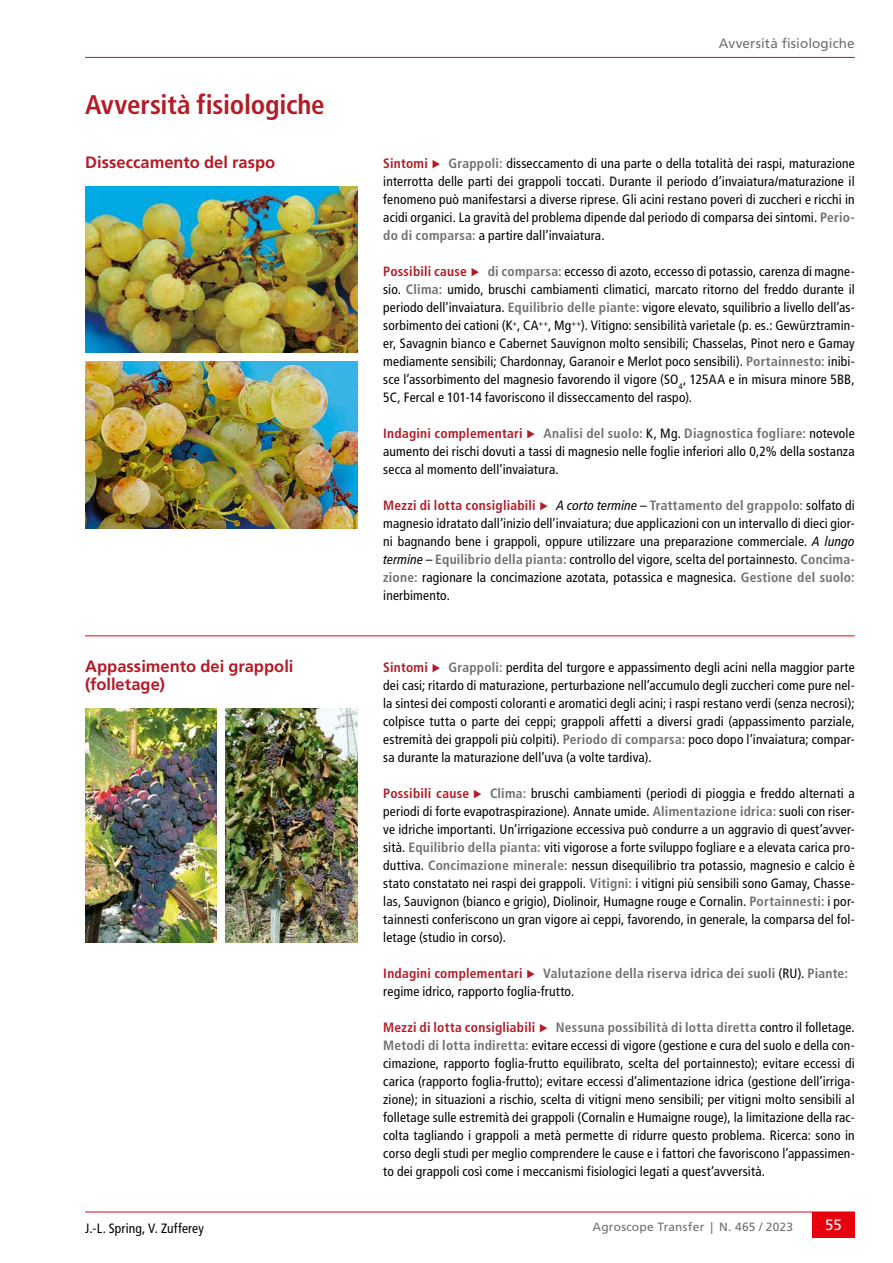
<style>
.page{position:relative;width:893px;height:1263px;background:#fff}
.page>*{position:absolute;margin:0;border:0;box-sizing:border-box;transform-origin:0 0}
.t1{font:700 condensed 27px "Frutiger LT Std";letter-spacing:-.005em;color:#b21c27}
.t2{font:700 16.5px/18px "Frutiger LT Std";color:#b21c27}
.t3{font:15px "Frutiger LT Std";color:#fff}
.t4{font:condensed 13.5px/18px "Frutiger LT Std";letter-spacing:.01em;color:#000;text-align:justify}
.t5{font:700 condensed 13.5px "Frutiger LT Std";letter-spacing:.015em;color:#b21c27}
.t6{font:700 condensed 13.5px/18px "Frutiger LT Std";letter-spacing:.015em;color:#6f7070}
.t7{font:13.5px "Frutiger LT Std";letter-spacing:.005em;color:#6f7070}
.t8{font:12px "Frutiger LT Std";letter-spacing:.015em;color:#6f7070}
.s1{font-weight:700;color:#6f7070}
.s2{font-style:italic}
.s3{font-weight:400;color:#000}
</style>
<div class="page">
<hr style="left:85px;top:57px;width:770px;height:1px;background:#e7000e">
<hr style="left:85px;top:1211px;width:770px;height:1px;background:#e7000e">
<div style="left:812px;top:1212px;width:43px;height:25px;background:#e7000e"></div>
<hr style="left:85px;top:635px;width:770px;height:1px;background:#e7000e">
<img style="left:85px;top:186px;width:273px;height:167px">
<img style="left:85px;top:708px;width:132px;height:234px">
<img style="left:226px;top:708px;width:132px;height:234px">
<img style="left:85px;top:361px;width:273px;height:167px">
<h1 class="t1" style="left:85px;top:89px;width:241px">Avversità fisiologiche</h1>
<p class="t2" style="left:85px;top:153px;width:192px">Disseccamento del raspo</p>
<p class="t7" style="left:719px;top:36px;width:137px">Avversità fisiologiche</p>
<p class="t4" style="left:383px;top:155px;width:473px;text-indent:65px"><span class="s1">Grappoli:</span> disseccamento di una parte o della totalità dei raspi, maturazione interrotta delle parti dei grappoli toccati. Durante il periodo d’invaiatura/maturazione il fenomeno può manifestarsi a diverse riprese. Gli acini restano poveri di zuccheri e ricchi in acidi organici. La gravità del problema dipende dal periodo di comparsa dei sintomi. <span class="s1">Perio&shy;do di comparsa:</span> a partire dall’invaiatura.</p>
<p class="t5" style="left:383px;top:263px;width:85px">Possibili cause</p>
<p class="t5" style="left:383px;top:155px;width:46px">Sintomi</p>
<p class="t4" style="left:383px;top:263px;width:473px;text-indent:105px"><span class="s1">di comparsa:</span> eccesso di azoto, eccesso di potassio, carenza di magne&shy;sio. <span class="s1">Clima:</span> umido, bruschi cambiamenti climatici, marcato ritorno del freddo durante il periodo dell’invaiatura. <span class="s1">Equilibrio delle piante:</span> vigore elevato, squilibrio a livello dell’as&shy;sorbimento dei cationi (K<sup>+</sup>, CA<sup>++</sup>, Mg<sup>++</sup>). Vitigno: sensibilità varietale (p. es.: Gewürztramin&shy;er, Savagnin bianco e Cabernet Sauvignon molto sensibili; Chasselas, Pinot nero e Gamay mediamente sensibili; Chardonnay, Garanoir e Merlot poco sensibili). <span class="s1">Portainnesto:</span> inibi&shy;sce l’assorbimento del magnesio favorendo il vigore (SO<sub>4</sub>, 125AA e in misura minore 5BB, 5C, Fercal e 101-14 favoriscono il disseccamento del raspo).</p>
<p class="t5" style="left:383px;top:425px;width:141px">Indagini complementari</p>
<p class="t4" style="left:383px;top:425px;width:473px;text-indent:160px"><span class="s1">Analisi del suolo:</span> K, Mg. <span class="s1">Diagnostica fogliare:</span> notevole aumento dei rischi dovuti a tassi di magnesio nelle foglie inferiori allo 0,2% della sostanza secca al momento dell’invaiatura.</p>
<p class="t5" style="left:383px;top:497px;width:154px">Mezzi di lotta consigliabili</p>
<p class="t4" style="left:383px;top:497px;width:473px;text-indent:173px"><span class="s2">A corto termine</span> – <span class="s1">Trattamento del grappolo:</span> solfato di magnesio idratato dall’inizio dell’invaiatura; due applicazioni con un intervallo di dieci gior&shy;ni bagnando bene i grappoli, oppure utilizzare una preparazione commerciale. <span class="s2">A lungo termine</span> – <span class="s1">Equilibrio della pianta:</span> controllo del vigore, scelta del portainnesto. <span class="s1">Concima&shy;zione:</span> ragionare la concimazione azotata, potassica e magnesica. <span class="s1">Gestione del suolo: </span>inerbimento.</p>
<p class="t2" style="left:85px;top:657px;width:210px">Appassimento dei grappoli (folletage)</p>
<p class="t5" style="left:383px;top:659px;width:46px">Sintomi</p>
<p class="t4" style="left:383px;top:659px;width:473px;text-indent:65px"><span class="s1">Grappoli:</span> perdita del turgore e appassimento degli acini nella maggior parte dei casi; ritardo di maturazione, perturbazione nell’accumulo degli zuccheri come pure nel&shy;la sintesi dei composti coloranti e aromatici degli acini; i raspi restano verdi (senza necrosi); colpisce tutta o parte dei ceppi; grappoli affetti a diversi gradi (appassimento parziale, estremità dei grappoli più colpiti). <span class="s1">Periodo di comparsa:</span> poco dopo l’invaiatura; compar&shy;sa durante la maturazione dell’uva (a volte tardiva).</p>
<p class="t5" style="left:383px;top:785px;width:88px">Possibili cause</p>
<p class="t4" style="left:383px;top:785px;width:473px;text-indent:107px"><span class="s1">Clima:</span> bruschi cambiamenti (periodi di pioggia e freddo alternati a periodi di forte evapotraspirazione). Annate umide. <span class="s1">Alimentazione idrica:</span> suoli con riser&shy;ve idriche importanti. Un’irrigazione eccessiva può condurre a un aggravio di quest’avver&shy;sità. <span class="s1">Equilibrio della pianta:</span> viti vigorose a forte sviluppo fogliare e a elevata carica pro&shy;duttiva. <span class="s1">Concimazione minerale:</span> nessun disequilibrio tra potassio, magnesio e calcio è stato constatato nei raspi dei grappoli. <span class="s1">Vitigni:</span> i vitigni più sensibili sono Gamay, Chasse&shy;las, Sauvignon (bianco e grigio), Diolinoir, Humagne rouge e Cornalin. <span class="s1">Portainnesti:</span> i por&shy;tainnesti conferiscono un gran vigore ai ceppi, favorendo, in generale, la comparsa del fol&shy;letage (studio in corso).</p>
<p class="t5" style="left:383px;top:965px;width:141px">Indagini complementari</p>
<p class="t6" style="left:383px;top:964px;width:466px;text-indent:160px">Valutazione della riserva idrica dei suoli <span class="s3">(RU).</span> Piante: <span class="s3">regime idrico, rapporto foglia-frutto.</span></p>
<p class="t5" style="left:383px;top:1019px;width:153px">Mezzi di lotta consigliabili</p>
<p class="t4" style="left:383px;top:1019px;width:473px;text-indent:173px"><span class="s1">Nessuna possibilità di lotta diretta</span> contro il folletage.<br><span class="s1">Metodi di lotta indiretta:</span> evitare eccessi di vigore (gestione e cura del suolo e della con&shy;cimazione, rapporto foglia-frutto equilibrato, scelta del portainnesto); evitare eccessi di carica (rapporto foglia-frutto); evitare eccessi d’alimentazione idrica (gestione dell’irriga&shy;zione); in situazioni a rischio, scelta di vitigni meno sensibili; per vitigni molto sensibili al folletage sulle estremità dei grappoli (Cornalin e Humaigne rouge), la limitazione della rac&shy;colta tagliando i grappoli a metà permette di ridurre questo problema. Ricerca: sono in corso degli studi per meglio comprendere le cause e i fattori che favoriscono l’appassimen&shy;to dei grappoli così come i meccanismi fisiologici legati a quest’avversità.</p>
<p class="t4" style="left:85px;top:1219px;width:120px">J.-L. Spring, V. Zufferey</p>
<p class="t8" style="left:593px;top:1219px;width:202px">Agroscope Transfer | N. 465 / 2023</p>
<p class="t3" style="left:825px;top:1216px;width:18px">55</p>
</div>
